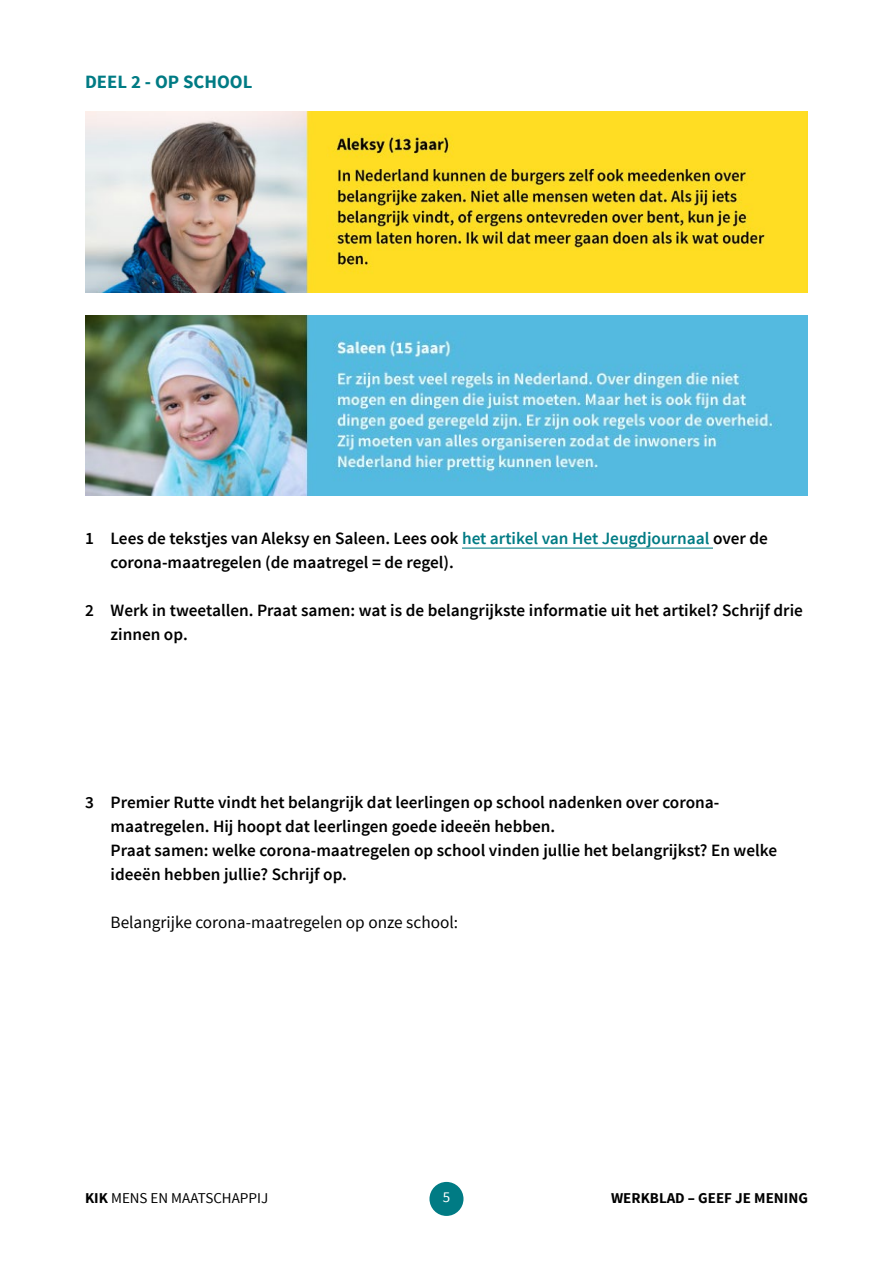
<style>
.page{position:relative;width:893px;height:1263px;background:#fff}
.page>*{position:absolute;margin:0;border:0;box-sizing:border-box;transform-origin:0 0}
.t1{font:700 18.75px "Source Sans Pro";color:#007b84}
.t2{font:600 17.25px/24px "Source Sans Pro";color:#000}
.t3{font:17.25px "Source Sans Pro";color:#000}
.t4{font:15px "Source Sans Pro";color:#000}
.t5{font:700 15px "Source Sans Pro";color:#000}
.t6{font:15px "Source Sans Pro";color:#fff}
.s1{color:#007b84}
.s2{font-weight:700}
</style>
<div class="page">
<div style="left:429px;top:1182px;width:34px;height:34px;background:#007b84;border-radius:50%"></div>
<hr style="left:462px;top:548px;width:251px;height:1px;background:#007b84">
<img style="left:85px;top:112px;width:723px;height:180px">
<img style="left:85px;top:315px;width:723px;height:181px">
<p class="t1" style="left:85px;top:70px;width:169px">DEEL 2 - OP SCHOOL</p>
<p class="t2" style="left:111px;top:527px;width:659px;text-indent:-26px">1 Lees de tekstjes van Aleksy en Saleen. Lees ook <span class="s1">het artikel van Het Jeugdjournaal</span> over de corona-maatregelen (de maatregel = de regel).</p>
<p class="t2" style="left:111px;top:599px;width:694px;text-indent:-26px">2 Werk in tweetallen. Praat samen: wat is de belangrijkste informatie uit het artikel? Schrijf drie zinnen op.</p>
<p class="t2" style="left:111px;top:791px;width:668px;text-indent:-26px">3 Premier Rutte vindt het belangrijk dat leerlingen op school nadenken over corona&shy;maatregelen. Hij hoopt dat leerlingen goede ideeën hebben.<br>Praat samen: welke corona-maatregelen op school vinden jullie het belangrijkst? En welke ideeën hebben jullie? Schrijf op.</p>
<p class="t3" style="left:111px;top:911px;width:349px">Belangrijke corona-maatregelen op onze school:</p>
<p class="t4" style="left:85px;top:1189px;width:185px"><span class="s2">KIK</span> MENS EN MAATSCHAPPIJ</p>
<p class="t6" style="left:443px;top:1188px;width:9px">5</p>
<p class="t5" style="left:611px;top:1188px;width:198px">WERKBLAD – GEEF JE MENING</p>
</div>
